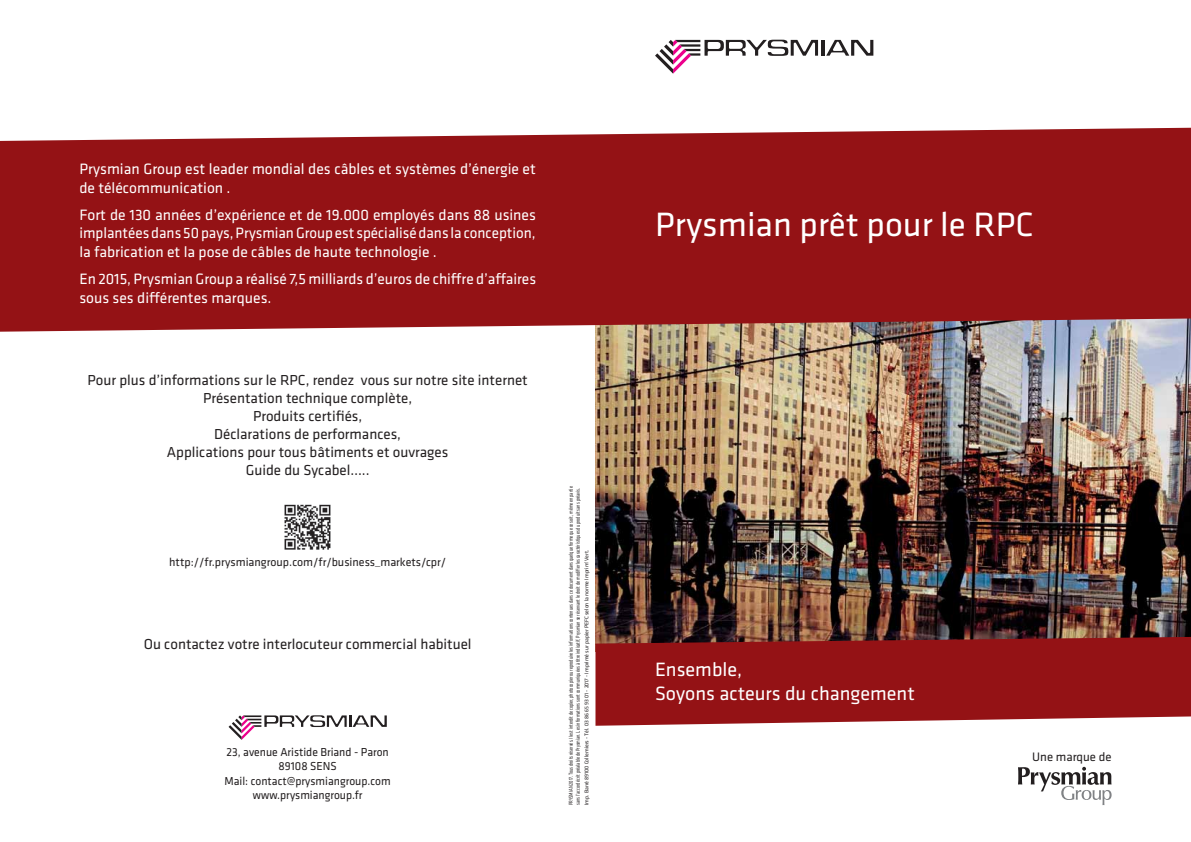
<style>
.page{position:relative;width:1191px;height:842px;background:#fff}
.page>*{position:absolute;margin:0;border:0;box-sizing:border-box;transform-origin:0 0}
.t1{font:35px "Klavika";color:#fff}
.t2{font:20px/24px "Klavika";color:#fff}
.t3{font:15.6px/18.7px "Klavika";color:#fff}
.t4{font:15px/18px "Klavika";color:#231f20;text-align:center}
.t5{font:12.7px "Klavika";color:#231f20}
.t6{font:12px/14.4px "Klavika";color:#231f20;text-align:center}
.t7{font:5.7px/6.8px "Klavika";color:#231f20;scale:.75 1}
.t8{font:5.7px "Klavika";color:#231f20}
</style>
<div class="page">
<img style="left:595px;top:332px;width:596px;height:305px">
<div style="left:0;top:128px;width:1191px;height:204px;background:#941215"></div>
<svg style="left:228px;top:715px;width:159px;height:25px"></svg>
<hr style="left:821px;top:40px;width:3px;height:16px;background:#231f20">
<svg style="left:826px;top:40px;width:47px;height:16px"></svg>
<svg style="left:655px;top:40px;width:163px;height:34px"></svg>
<svg style="left:1018px;top:767px;width:93px;height:38px"></svg>
<svg style="left:595px;top:637px;width:596px;height:89px;background:#972022"></svg>
<img style="left:285px;top:504px;width:45px;height:46px">
<p class="t3" style="left:79px;top:161px;width:458px">Prysmian Group est leader mondial des câbles et systèmes d’énergie et de télécommunication .</p>
<p class="t3" style="left:79px;top:207px;width:458px;text-align:justify">Fort de 130 années d’expérience et de 19.000 employés dans 88 usines implantées dans 50 pays, Prysmian Group est spécialisé dans la conception, la fabrication et la pose de câbles de haute technologie .</p>
<p class="t3" style="left:79px;top:271px;width:458px">En 2015, Prysmian Group a réalisé 7,5 milliards d’euros de chiffre d’affaires sous ses différentes marques.</p>
<p class="t4" style="left:88px;top:373px;width:442px">Pour plus d’informations sur le RPC, rendez vous sur notre site internet Présentation technique complète,<br>Produits certifiés,<br>Déclarations de performances,<br>Applications pour tous bâtiments et ouvrages<br>Guide du Sycabel…..</p>
<p class="t6" style="left:169px;top:556px;width:278px">http://fr.prysmiangroup.com/fr/business_markets/cpr/</p>
<p class="t4" style="left:144px;top:636px;width:329px">Ou contactez votre interlocuteur commercial habituel</p>
<p class="t6" style="left:225px;top:746px;width:168px">23, avenue Aristide Briand - Paron<br>89108 SENS<br>Mail: contact@prysmiangroup.com www.prysmiangroup.fr</p>
<p class="t7" style="left:568px;top:805px;width:426px;rotate:-90deg">PRYSMIAN 2017. Tous droits réservés. Il est interdit de copier, photocopier ou reproduire les informations contenues dans ce document dans quelque forme que ce soit, même en partie sans l’accord écrit préalable de Prysmian. Les informations sont communiquées à titre indicatif, Prysmian se réservant le droit de modifier les caractéristiques du produit sans préavis.</p>
<p class="t8" style="left:584px;top:805px;width:257px;rotate:-90deg">Imp. Barré 89100 Collemiers - Tél. 03 86 65 93 01 - 2017 - Imprimé sur papier PEFC selon la norme Imprim’Vert.</p>
<h1 class="t1" style="left:655px;top:211px;width:380px">Prysmian prêt pour le RPC</h1>
<p class="t2" style="left:655px;top:659px;width:261px">Ensemble,<br>Soyons acteurs du changement</p>
<p class="t5" style="left:1032px;top:752px;width:81px">Une marque de</p>
</div>
